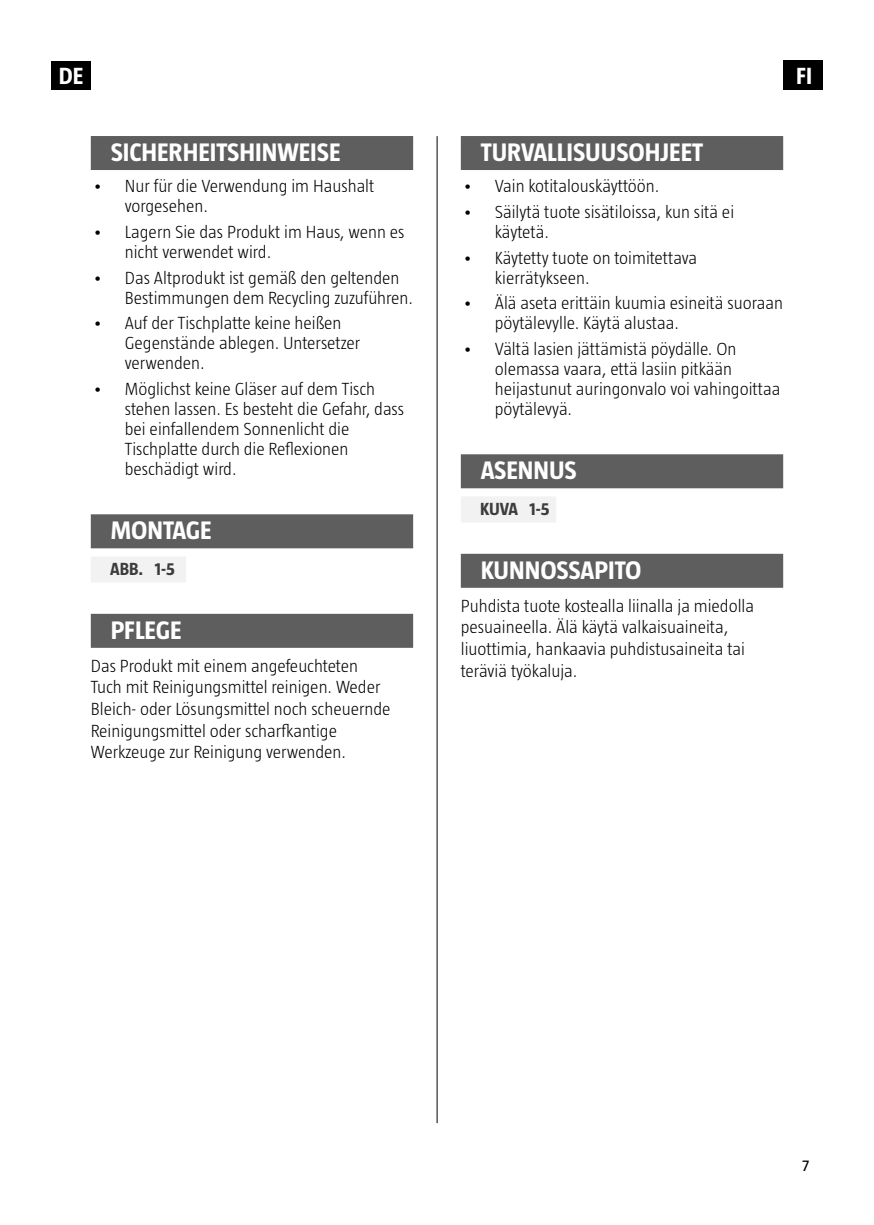
<style>
.page{position:relative;width:874px;height:1225px;background:#fff}
.page>*{position:absolute;margin:0;border:0;box-sizing:border-box;transform-origin:0 0}
.Rubrik{font:700 26px "Taz";color:#fff}
.Brödtext{font:700 24px "Taz";color:#fff}
.Brödtext-2{font:300 18px/20px "Taz";color:#000}
.t1{font:700 18px "Taz";color:#3c3c3c}
.t2{font:16px "Taz";color:#000}
</style>
<div class="page">
<div style="left:782px;top:61px;width:39px;height:29px;background:#000"></div>
<div style="left:52px;top:61px;width:39px;height:29px;background:#000"></div>
<div style="left:782px;top:60px;width:39px;height:28px;background:#000"></div>
<div style="left:460px;top:136px;width:322px;height:34px;background:#5e5e5e"></div>
<div style="left:460px;top:454px;width:322px;height:34px;background:#5e5e5e"></div>
<div style="left:460px;top:496px;width:96px;height:26px;background:#f2f2f2"></div>
<div style="left:460px;top:554px;width:322px;height:34px;background:#5e5e5e"></div>
<div style="left:91px;top:136px;width:322px;height:34px;background:#5e5e5e"></div>
<div style="left:91px;top:514px;width:322px;height:34px;background:#5e5e5e"></div>
<div style="left:91px;top:556px;width:95px;height:26px;background:#f2f2f2"></div>
<div style="left:91px;top:614px;width:322px;height:34px;background:#5e5e5e"></div>
<hr style="left:436px;top:136px;width:1px;height:987px;background:#000">
<p class="Brödtext" style="left:59px;top:62px;width:26px">DE</p>
<p class="Brödtext" style="left:789px;top:65px;width:26px">ENEN</p>
<p class="Brödtext" style="left:795px;top:62px;width:18px">FI</p>
<p class="Rubrik" style="left:111px;top:138px;width:231px">SICHERHEITSHINWEISE</p>
<p class="Brödtext-2" style="left:125px;top:176px;width:251px;text-indent:-32px">• Nur für die Verwendung im Haushalt vorgesehen.</p>
<p class="Brödtext-2" style="left:125px;top:222px;width:281px;text-indent:-32px">• Lagern Sie das Produkt im Haus, wenn es nicht verwendet wird.</p>
<p class="Brödtext-2" style="left:125px;top:267px;width:289px;text-indent:-32px">• Das Altprodukt ist gemäß den geltenden<br>Bestimmungen dem Recycling zuzuführen.</p>
<p class="Brödtext-2" style="left:125px;top:313px;width:237px;text-indent:-32px">• Auf der Tischplatte keine heißen<br>Gegenstände ablegen. Untersetzer verwenden.</p>
<p class="Brödtext-2" style="left:125px;top:379px;width:281px;text-indent:-32px">• Möglichst keine Gläser auf dem Tisch stehen lassen. Es besteht die Gefahr, dass bei einfallendem Sonnenlicht die Tischplatte durch die Reflexionen beschädigt wird.</p>
<p class="Rubrik" style="left:111px;top:516px;width:102px">MONTAGE</p>
<p class="t1" style="left:110px;top:558px;width:66px">ABB. 1-5</p>
<p class="Rubrik" style="left:111px;top:615px;width:73px">PFLEGE</p>
<p class="Brödtext-2" style="left:91px;top:654px;width:301px;line-height:21.6px">Das Produkt mit einem angefeuchteten Tuch mit Reinigungsmittel reinigen. Weder Bleich- oder Lösungsmittel noch scheuernde Reinigungsmittel oder scharfkantige Werkzeuge zur Reinigung verwenden.</p>
<p class="Rubrik" style="left:480px;top:138px;width:224px">TURVALLISUUSOHJEET</p>
<p class="Brödtext-2" style="left:462px;top:176px;width:198px">• Vain kotitalouskäyttöön.</p>
<p class="Brödtext-2" style="left:494px;top:202px;width:241px;text-indent:-32px">• Säilytä tuote sisätiloissa, kun sitä ei käytetä.</p>
<p class="Brödtext-2" style="left:494px;top:247px;width:204px;text-indent:-32px">• Käytetty tuote on toimitettava kierrätykseen.</p>
<p class="Brödtext-2" style="left:494px;top:293px;width:290px;text-indent:-32px">• Älä aseta erittäin kuumia esineitä suoraan pöytälevylle. Käytä alustaa.</p>
<p class="Brödtext-2" style="left:494px;top:339px;width:287px;text-indent:-32px">• Vältä lasien jättämistä pöydälle. On olemassa vaara, että lasiin pitkään heijastunut auringonvalo voi vahingoittaa pöytälevyä.</p>
<p class="Rubrik" style="left:480px;top:456px;width:97px">ASENNUS</p>
<p class="t1" style="left:480px;top:498px;width:71px">KUVA 1-5</p>
<p class="Rubrik" style="left:480px;top:555px;width:162px">KUNNOSSAPITO</p>
<p class="Brödtext-2" style="left:460px;top:594px;width:294px;line-height:21.6px">Puhdista tuote kostealla liinalla ja miedolla pesuaineella. Älä käytä valkaisuaineita, liuottimia, hankaavia puhdistusaineita tai teräviä työkaluja.</p>
<p class="t2" style="left:801px;top:1156px;width:9px">7</p>
</div>
